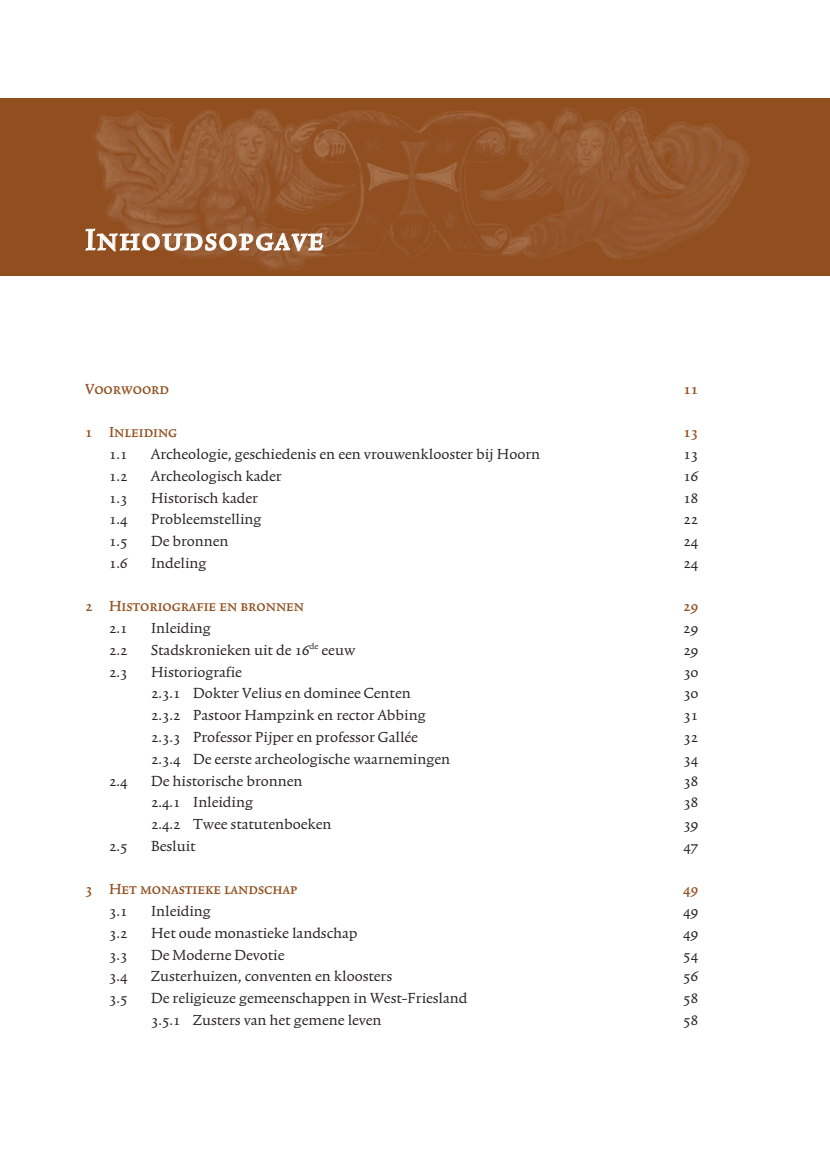
<style>
.page{position:relative;width:830px;height:1149px;background:#fff}
.page>*{position:absolute;margin:0;border:0;box-sizing:border-box;transform-origin:0 0}
.t1{font:35.25px "Trinite No 1 Med Wid Exp";letter-spacing:.04em;color:#fff}
.t2{font:17.25px "Trinite No 1 Rom Wid";color:#231f20}
.t3{font:17.25px "Trinite No 1 Med Wid Exp";color:#914e1e}
</style>
<div class="page">
<div style="left:0;top:98px;width:829px;height:177px;background:#914e1e"></div>
<img style="left:92px;top:108px;width:657px;height:151px">
<svg style="left:85px;top:185px;width:238px;height:91px"></svg>
<h1 class="t1" style="left:85px;top:221px;width:240px">Inhoudsopgave</h1>
<p class="t3" style="left:85px;top:379px;width:86px">Voorwoord</p>
<p class="t3" style="left:683px;top:379px;width:16px">11</p>
<p class="t3" style="left:85px;top:423px;width:94px">1 Inleiding</p>
<p class="t3" style="left:683px;top:423px;width:16px">13</p>
<p class="t2" style="left:109px;top:445px;width:20px">1.1</p>
<p class="t2" style="left:151px;top:445px;width:390px">Archeologie, geschiedenis en een vrouwenklooster bij Hoorn</p>
<p class="t2" style="left:683px;top:445px;width:16px">13</p>
<p class="t2" style="left:109px;top:467px;width:20px">1.2</p>
<p class="t2" style="left:151px;top:467px;width:132px">Archeologisch kader</p>
<p class="t2" style="left:683px;top:467px;width:16px">16</p>
<p class="t2" style="left:109px;top:489px;width:20px">1.3</p>
<p class="t2" style="left:151px;top:489px;width:108px">Historisch kader</p>
<p class="t2" style="left:683px;top:489px;width:16px">18</p>
<p class="t2" style="left:109px;top:510px;width:20px">1.4</p>
<p class="t2" style="left:151px;top:510px;width:112px">Probleemstelling</p>
<p class="t2" style="left:683px;top:510px;width:16px">22</p>
<p class="t2" style="left:109px;top:532px;width:20px">1.5</p>
<p class="t2" style="left:151px;top:532px;width:79px">De bronnen</p>
<p class="t2" style="left:683px;top:532px;width:16px">24</p>
<p class="t2" style="left:109px;top:554px;width:20px">1.6</p>
<p class="t2" style="left:151px;top:554px;width:57px">Indeling</p>
<p class="t2" style="left:683px;top:554px;width:16px">24</p>
<p class="t3" style="left:85px;top:597px;width:220px">2 Historiografie en bronnen</p>
<p class="t3" style="left:683px;top:597px;width:16px">29</p>
<p class="t2" style="left:109px;top:619px;width:20px">2.1</p>
<p class="t2" style="left:151px;top:619px;width:61px">Inleiding</p>
<p class="t2" style="left:683px;top:619px;width:16px">29</p>
<p class="t2" style="left:109px;top:641px;width:20px">2.2</p>
<p class="t2" style="left:151px;top:641px;width:205px">Stadskronieken uit de 16<sup>de</sup> eeuw</p>
<p class="t2" style="left:683px;top:641px;width:16px">29</p>
<p class="t2" style="left:109px;top:663px;width:20px">2.3</p>
<p class="t2" style="left:151px;top:663px;width:92px">Historiografie</p>
<p class="t2" style="left:683px;top:663px;width:16px">30</p>
<p class="t2" style="left:151px;top:684px;width:261px">2.3.1 Dokter Velius en dominee Centen</p>
<p class="t2" style="left:683px;top:684px;width:16px">30</p>
<p class="t2" style="left:151px;top:706px;width:276px">2.3.2 Pastoor Hampzink en rector Abbing</p>
<p class="t2" style="left:683px;top:706px;width:16px">31</p>
<p class="t2" style="left:151px;top:728px;width:268px">2.3.3 Professor Pijper en professor Gallée</p>
<p class="t2" style="left:683px;top:728px;width:16px">32</p>
<p class="t2" style="left:151px;top:750px;width:300px">2.3.4 De eerste archeologische waarnemingen</p>
<p class="t2" style="left:683px;top:750px;width:16px">34</p>
<p class="t2" style="left:109px;top:771px;width:20px">2.4</p>
<p class="t2" style="left:151px;top:771px;width:153px">De historische bronnen</p>
<p class="t2" style="left:683px;top:771px;width:16px">38</p>
<p class="t2" style="left:151px;top:793px;width:103px">2.4.1 Inleiding</p>
<p class="t2" style="left:683px;top:793px;width:16px">38</p>
<p class="t2" style="left:151px;top:815px;width:182px">2.4.2 Twee statutenboeken</p>
<p class="t2" style="left:683px;top:815px;width:16px">39</p>
<p class="t2" style="left:109px;top:837px;width:20px">2.5</p>
<p class="t2" style="left:151px;top:837px;width:46px">Besluit</p>
<p class="t2" style="left:683px;top:837px;width:16px">47</p>
<p class="t3" style="left:85px;top:880px;width:214px">3 Het monastieke landschap</p>
<p class="t3" style="left:683px;top:880px;width:16px">49</p>
<p class="t2" style="left:109px;top:902px;width:20px">3.1</p>
<p class="t2" style="left:151px;top:902px;width:61px">Inleiding</p>
<p class="t2" style="left:683px;top:902px;width:16px">49</p>
<p class="t2" style="left:109px;top:924px;width:20px">3.2</p>
<p class="t2" style="left:151px;top:924px;width:208px">Het oude monastieke landschap</p>
<p class="t2" style="left:683px;top:924px;width:16px">49</p>
<p class="t2" style="left:109px;top:945px;width:20px">3.3</p>
<p class="t2" style="left:151px;top:945px;width:135px">De Moderne Devotie</p>
<p class="t2" style="left:683px;top:945px;width:16px">54</p>
<p class="t2" style="left:109px;top:967px;width:20px">3.4</p>
<p class="t2" style="left:151px;top:967px;width:242px">Zusterhuizen, conventen en kloosters</p>
<p class="t2" style="left:683px;top:967px;width:16px">56</p>
<p class="t2" style="left:109px;top:989px;width:20px">3.5</p>
<p class="t2" style="left:151px;top:989px;width:317px">De religieuze gemeenschappen in West-Friesland</p>
<p class="t2" style="left:683px;top:989px;width:16px">58</p>
<p class="t2" style="left:151px;top:1011px;width:232px">3.5.1 Zusters van het gemene leven</p>
<p class="t2" style="left:683px;top:1011px;width:16px">58</p>
</div>
